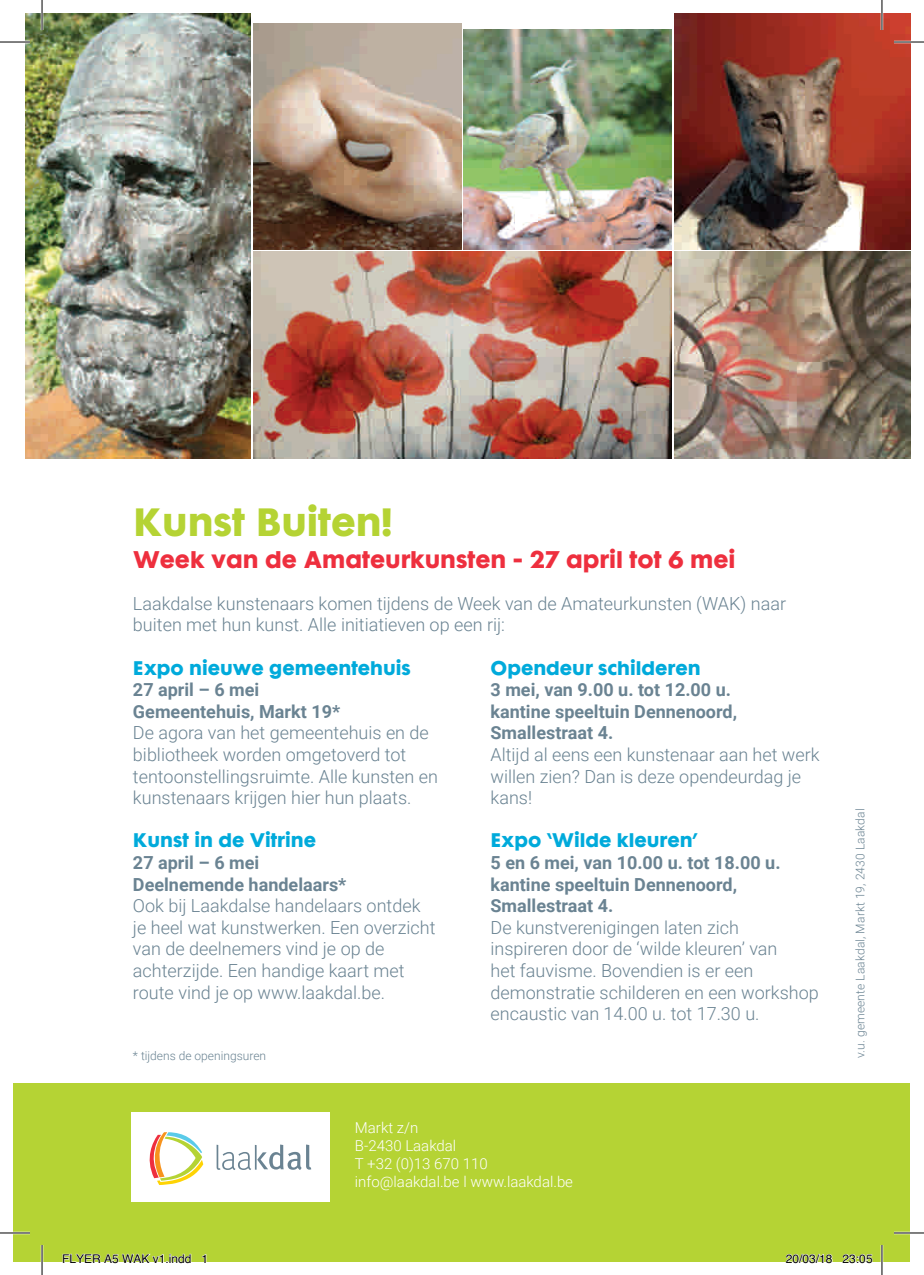
<style>
.page{position:relative;width:924px;height:1275px;background:#fff}
.page>*{position:absolute;margin:0;border:0;box-sizing:border-box;transform-origin:0 0}
.t1{font:36px "Cg Futura Maxi Bd";color:#b5d334}
.t2{font:22px "Cg Futura Maxi Bd";color:#ee2f3e}
.t3{font:300 18px/21.6px "Roboto";color:#6a8392}
.t4{font:700 18px/21.6px "Roboto";color:#6a8392}
.t5{font:18px "Cg Futura Maxi Bd";color:#00aadb}
.t6{font:300 15px/18px "Roboto";color:#fff}
.t7{font:300 12px "Roboto";letter-spacing:.01em;color:#6a8392}
.t8{font:12px "Helvetica";color:#000}
</style>
<div class="page">
<div style="left:14px;top:1082px;width:895px;height:179px;background:#b5d334"></div>
<div style="left:131px;top:1112px;width:198px;height:89px;background:#fff"></div>
<svg style="left:216px;top:1144px;width:95px;height:26px"></svg>
<svg style="left:149px;top:1132px;width:54px;height:53px"></svg>
<img style="left:25px;top:14px;width:225px;height:445px">
<img style="left:253px;top:24px;width:208px;height:225px">
<img style="left:674px;top:14px;width:235px;height:235px">
<img style="left:463px;top:29px;width:208px;height:220px">
<img style="left:253px;top:251px;width:418px;height:208px">
<img style="left:674px;top:251px;width:235px;height:208px">
<hr style="left:0;top:41px;width:30px;height:2px;background:#fff">
<hr style="left:893px;top:41px;width:30px;height:2px;background:#fff">
<hr style="left:0;top:1231px;width:30px;height:3px;background:#fff">
<hr style="left:893px;top:1231px;width:30px;height:3px;background:#fff">
<hr style="left:41px;top:0;width:2px;height:30px;background:#fff">
<hr style="left:41px;top:1245px;width:2px;height:30px;background:#fff">
<hr style="left:880px;top:0;width:2px;height:30px;background:#fff">
<hr style="left:880px;top:1245px;width:2px;height:30px;background:#fff">
<hr style="left:0;top:42px;width:30px;height:1px;background:#000">
<hr style="left:893px;top:42px;width:30px;height:1px;background:#000">
<hr style="left:0;top:1232px;width:30px;height:1px;background:#000">
<hr style="left:893px;top:1232px;width:30px;height:1px;background:#000">
<hr style="left:42px;top:0;width:1px;height:30px;background:#000">
<hr style="left:42px;top:1245px;width:1px;height:30px;background:#000">
<hr style="left:881px;top:0;width:1px;height:30px;background:#000">
<hr style="left:881px;top:1245px;width:1px;height:30px;background:#000">
<svg style="left:62px;top:1253px;width:129px;height:9px"></svg>
<svg style="left:202px;top:1254px;width:4px;height:8px"></svg>
<svg style="left:785px;top:1253px;width:47px;height:9px"></svg>
<svg style="left:841px;top:1254px;width:31px;height:8px"></svg>
<h1 class="t1" style="left:133px;top:499px;width:261px">Kunst Buiten!</h1>
<p class="t2" style="left:133px;top:545px;width:603px">Week van de Amateurkunsten - 27 april tot 6 mei</p>
<p class="t3" style="left:133px;top:592px;width:654px">Laakdalse kunstenaars komen tijdens de Week van de Amateurkunsten (WAK) naar buiten met hun kunst. Alle initiatieven op een rij:</p>
<p class="t5" style="left:133px;top:656px;width:279px">Expo nieuwe gemeentehuis</p>
<p class="t4" style="left:133px;top:678px;width:208px">27 april – 6 mei<br>Gemeentehuis, Markt 19*</p>
<p class="t3" style="left:133px;top:721px;width:306px">De agora van het gemeentehuis en de bibliotheek worden omgetoverd tot tentoonstellingsruimte. Alle kunsten en kunstenaars krijgen hier hun plaats.</p>
<p class="t5" style="left:133px;top:829px;width:184px">Kunst in de Vitrine</p>
<p class="t4" style="left:133px;top:851px;width:215px">27 april – 6 mei<br>Deelnemende handelaars*</p>
<p class="t3" style="left:133px;top:894px;width:304px">Ook bij Laakdalse handelaars ontdek je heel wat kunstwerken. Een overzicht van de deelnemers vind je op de achterzijde. Een handige kaart met route vind je op www.laakdal.be.</p>
<p class="t5" style="left:490px;top:656px;width:211px">Opendeur schilderen</p>
<p class="t4" style="left:490px;top:678px;width:248px">3 mei, van 9.00 u. tot 12.00 u. kantine speeltuin Dennenoord,<br>Smallestraat 4.</p>
<p class="t3" style="left:490px;top:743px;width:330px">Altijd al eens een kunstenaar aan het werk willen zien? Dan is deze opendeurdag je kans!</p>
<p class="t5" style="left:490px;top:829px;width:209px">Expo ‘Wilde kleuren’</p>
<p class="t4" style="left:490px;top:851px;width:291px">5 en 6 mei, van 10.00 u. tot 18.00 u. kantine speeltuin Dennenoord,<br>Smallestraat 4.</p>
<p class="t3" style="left:490px;top:916px;width:330px">De kunstverenigingen laten zich inspireren door de ‘wilde kleuren’ van<br>het fauvisme. Bovendien is er een demonstratie schilderen en een workshop encaustic van 14.00 u. tot 17.30 u.</p>
<p class="t7" style="left:133px;top:1047px;width:135px">* tijdens de openingsuren</p>
<p class="t6" style="left:355px;top:1118px;width:219px">Markt z/n<br>B-2430 Laakdal<br>T +32 (0)13 670 110 info@laakdal.be l www.laakdal.be</p>
<p class="t7" style="left:851px;top:1058px;width:251px;rotate:-90deg">v.u. gemeente Laakdal, Markt 19, 2430 Laakdal</p>
<p class="t8" style="left:62px;top:1249px;width:148px">FLYER A5 WAK v1.indd 1</p>
<p class="t8" style="left:785px;top:1249px;width:88px">20/03/18 23:05</p>
</div>
